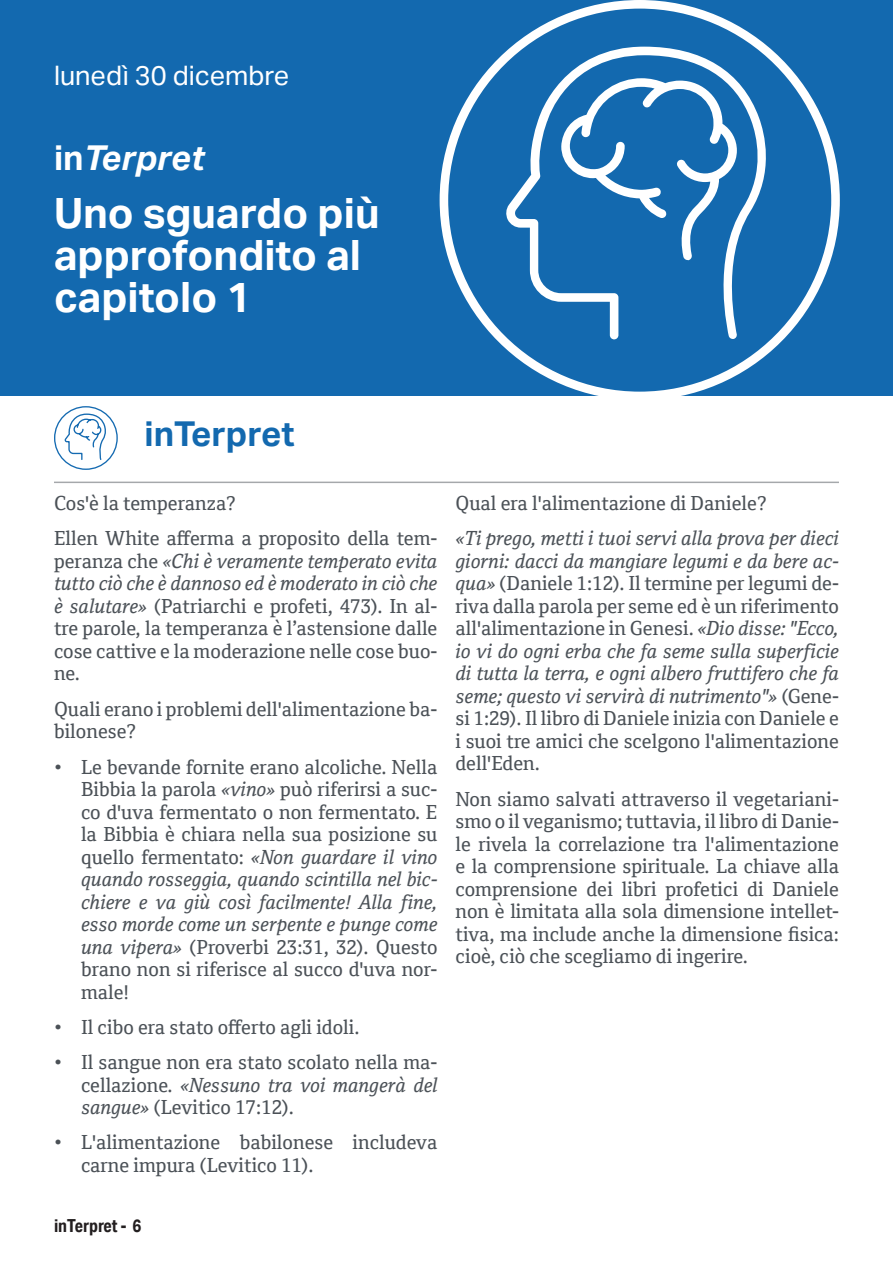
<style>
.page{position:relative;width:893px;height:1263px;background:#fff}
.page>*{position:absolute;margin:0;border:0;box-sizing:border-box;transform-origin:0 0}
.tit-giorno-02{font:700 42px/42px "Aktiv Grotesk";color:#fff}
.tit-sezione{font:700 34.5px "Aktiv Grotesk";color:#1369af}
.t1{font:italic 700 34.5px "Aktiv Grotesk";letter-spacing:-.005em;color:#fff}
.t2{font:27px "Aktiv Grotesk";color:#fff}
.t3{font:19.5px/22.5px "Cordale";color:#4b5157;text-align:justify}
.t4{font:italic 19.5px/22.5px "Cordale W01";color:#4b5157;text-align:justify}
.t5{font:700 18px "Aktiv Grotesk Cd";color:#231f20}
.s1{font-style:normal}
.s2{font-family:"Cordale W01";font-style:italic}
.s3{font-family:"Cordale";font-style:normal}
</style>
<div class="page">
<div style="left:0;top:0;width:893px;height:395px;background:#1369af"></div>
<svg style="left:440px;top:0;width:400px;height:395px"></svg>
<hr style="left:54px;top:482px;width:785px;height:1px;background:#4b5157">
<svg style="left:54px;top:406px;width:64px;height:64px"></svg>
<p class="t2" style="left:54px;top:59px;width:237px">lunedì 30 dicembre</p>
<p class="t1" style="left:54px;top:136px;width:151px"><span class="s1">in</span>Terpret</p>
<p class="tit-giorno-02" style="left:54px;top:192px;width:327px">Uno sguardo più approfondito al capitolo 1</p>
<p class="tit-sezione" style="left:144px;top:414px;width:151px">inTerpret</p>
<p class="t3" style="left:54px;top:492px;width:183px">Cos'è la temperanza?</p>
<p class="t3" style="left:54px;top:527px;width:385px">Ellen White afferma a proposito della tem&shy;peranza che <span class="s2">«Chi è veramente temperato evita tutto ciò che è dannoso ed è moderato in ciò che è salutare»</span> (Patriarchi e profeti, 473). In al&shy;tre parole, la temperanza è l’astensione dalle cose cattive e la moderazione nelle cose buo&shy;ne.</p>
<p class="t3" style="left:54px;top:698px;width:385px">Quali erano i problemi dell'alimentazione ba&shy;bilonese?</p>
<p class="t3" style="left:81px;top:755px;width:358px;text-indent:-27px">• Le bevande fornite erano alcoliche. Nella Bibbia la parola <span class="s2">«vino»</span> può riferirsi a suc&shy;co d'uva fermentato o non fermentato. E la Bibbia è chiara nella sua posizione su quello fermentato: <span class="s2">«Non guardare il vino quando rosseggia, quando scintilla nel bic&shy;chiere e va giù così facilmente! Alla fine, esso morde come un serpente e punge come una vipera»</span> (Proverbi 23:31, 32). Questo brano non si riferisce al succo d'uva nor&shy;male!</p>
<p class="t3" style="left:54px;top:1016px;width:307px">• Il cibo era stato offerto agli idoli.</p>
<p class="t3" style="left:81px;top:1051px;width:358px;text-indent:-27px">• Il sangue non era stato scolato nella ma&shy;cellazione. <span class="s2">«Nessuno tra voi mangerà del sangue»</span> (Levitico 17:12).</p>
<p class="t3" style="left:81px;top:1131px;width:358px;text-indent:-27px">• L'alimentazione babilonese includeva carne impura (Levitico 11).</p>
<p class="t5" style="left:54px;top:1215px;width:89px">inTerpret - 6</p>
<p class="t3" style="left:455px;top:492px;width:313px">Qual era l'alimentazione di Daniele?</p>
<p class="t4" style="left:455px;top:527px;width:385px">«Ti prego, metti i tuoi servi alla prova per dieci giorni: dacci da mangiare legumi e da bere ac&shy;qua» <span class="s3">(Daniele 1:12). Il termine per legumi de&shy;riva dalla parola per seme ed è un riferimento all'alimentazione in Genesi.</span> «Dio disse: "Ecco, io vi do ogni erba che fa seme sulla superficie di tutta la terra, e ogni albero fruttifero che fa seme; questo vi servirà di nutrimento"» <span class="s3">(Gene&shy;si 1:29). Il libro di Daniele inizia con Daniele e i suoi tre amici che scelgono l'alimentazione dell'Eden.</span></p>
<p class="t3" style="left:455px;top:788px;width:385px">Non siamo salvati attraverso il vegetariani&shy;smo o il veganismo; tuttavia, il libro di Danie&shy;le rivela la correlazione tra l'alimentazione e la comprensione spirituale. La chiave alla comprensione dei libri profetici di Daniele non è limitata alla sola dimensione intellet&shy;tiva, ma include anche la dimensione fisica: cioè, ciò che scegliamo di ingerire.</p>
</div>
